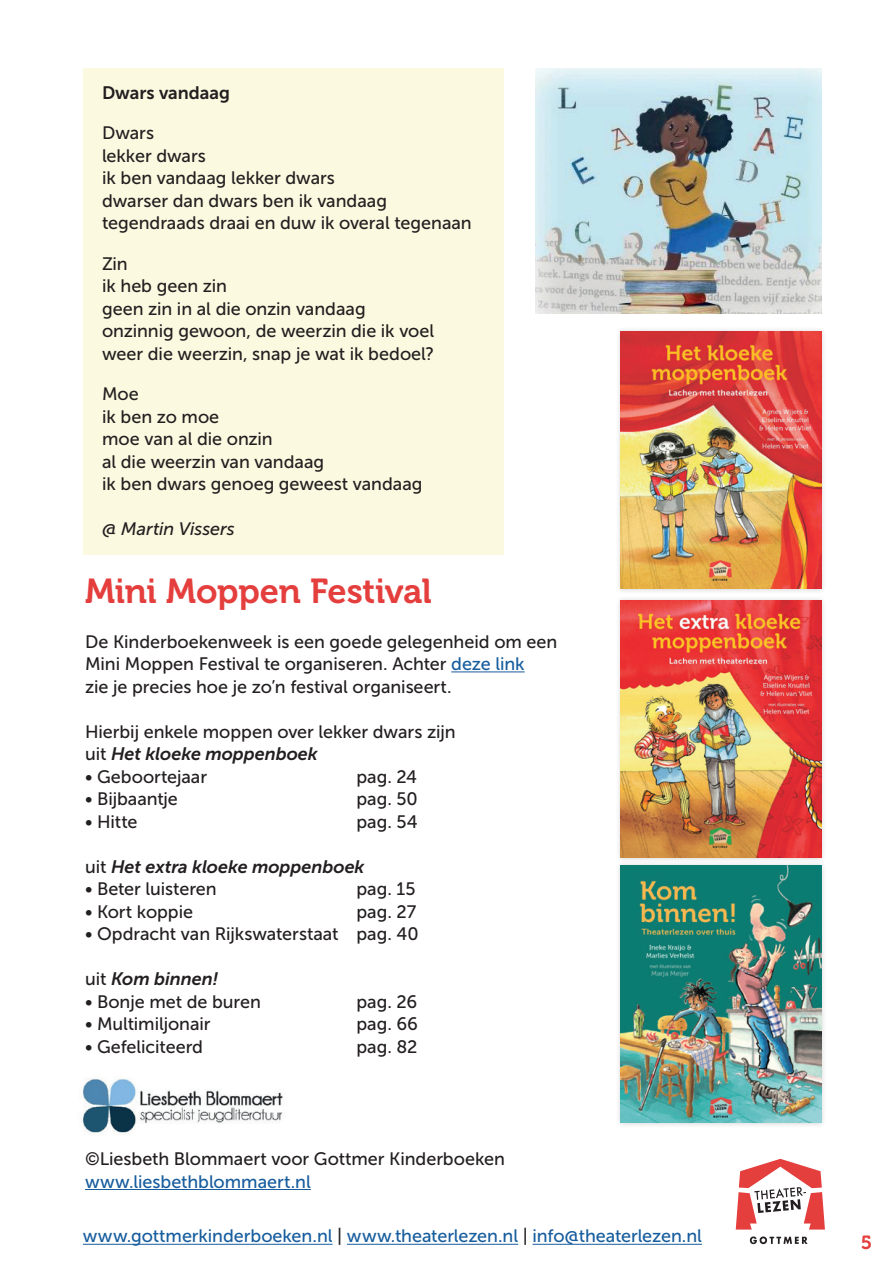
<style>
.page{position:relative;width:893px;height:1263px;background:#fff}
.page>*{position:absolute;margin:0;border:0;box-sizing:border-box;transform-origin:0 0}
.t1{font:34.5px "Museo 700";letter-spacing:-.01em;color:#e43e3d}
.t2{font:18.9px "Museo 700";color:#e43e3d}
.t3{font:18px/22.5px "Museo Sans 500";letter-spacing:-.005em;color:#231f20}
.t4{font:18px "Museo Sans 500";color:#175d9e}
.t5{font:italic 18px "Museo Sans 700";letter-spacing:-.005em;color:#231f20}
.t6{font:italic 18px "Museo Sans 500";letter-spacing:-.005em;color:#231f20}
.t7{font:18px "Museo Sans 700";letter-spacing:-.005em;color:#231f20}
.s1{color:#175d9e}
.s2{font-family:"Museo Sans 500";font-style:normal}
.s3{color:#231f20}
</style>
<div class="page">
<div style="left:83px;top:68px;width:421px;height:487px;background:#fcf9e1"></div>
<hr style="left:451px;top:671px;width:74px;height:1px;background:#175d9e">
<hr style="left:85px;top:1189px;width:226px;height:1px;background:#175d9e">
<div style="left:615px;top:326px;width:211px;height:268px;background:#231f20;opacity:.2"></div>
<img style="left:621px;top:332px;width:200px;height:257px">
<div style="left:615px;top:595px;width:211px;height:268px;background:#231f20;opacity:.2"></div>
<img style="left:621px;top:601px;width:200px;height:256px">
<div style="left:615px;top:860px;width:211px;height:268px;background:#231f20;opacity:.2"></div>
<img style="left:621px;top:865px;width:200px;height:258px">
<hr style="left:83px;top:1244px;width:250px;height:1px;background:#175d9e">
<hr style="left:347px;top:1244px;width:171px;height:1px;background:#175d9e">
<hr style="left:533px;top:1244px;width:169px;height:1px;background:#175d9e">
<img style="left:536px;top:68px;width:285px;height:246px">
<img style="left:82px;top:1077px;width:201px;height:57px">
<svg style="left:736px;top:1159px;width:89px;height:85px"></svg>
<p class="t7" style="left:102px;top:82px;width:129px">Dwars vandaag</p>
<p class="t3" style="left:102px;top:122px;width:371px">Dwars<br>lekker dwars<br>ik ben vandaag lekker dwars<br>dwarser dan dwars ben ik vandaag tegendraads draai en duw ik overal tegenaan</p>
<p class="t3" style="left:102px;top:252px;width:334px">Zin<br>ik heb geen zin<br>geen zin in al die onzin vandaag onzinnig gewoon, de weerzin die ik voel weer die weerzin, snap je wat ik bedoel?</p>
<p class="t3" style="left:102px;top:383px;width:322px">Moe<br>ik ben zo moe<br>moe van al die onzin<br>al die weerzin van vandaag<br>ik ben dwars genoeg geweest vandaag</p>
<p class="t6" style="left:102px;top:519px;width:134px">@ Martin Vissers</p>
<h1 class="t1" style="left:85px;top:571px;width:348px">Mini Moppen Festival</h1>
<p class="t3" style="left:85px;top:630px;width:474px">De Kinderboekenweek is een goede gelegenheid om een<br>Mini Moppen Festival te organiseren. Achter <span class="s1">deze link<br></span>zie je precies hoe je zo’n festival organiseert.</p>
<p class="t3" style="left:85px;top:720px;width:372px">Hierbij enkele moppen over lekker dwars zijn</p>
<p class="t5" style="left:85px;top:744px;width:234px"><span class="s2">uit</span> Het kloeke moppenboek</p>
<p class="t3" style="left:85px;top:765px;width:124px">• Geboortejaar</p>
<p class="t3" style="left:357px;top:765px;width:62px">pag. 24</p>
<p class="t3" style="left:85px;top:788px;width:94px">• Bijbaantje</p>
<p class="t3" style="left:357px;top:788px;width:63px">pag. 50</p>
<p class="t3" style="left:85px;top:810px;width:54px">• Hitte</p>
<p class="t3" style="left:357px;top:810px;width:63px">pag. 54</p>
<p class="t5" style="left:85px;top:856px;width:281px"><span class="s2">uit</span> Het extra kloeke moppenboek</p>
<p class="t3" style="left:85px;top:878px;width:133px">• Beter luisteren</p>
<p class="t3" style="left:357px;top:878px;width:61px">pag. 15</p>
<p class="t3" style="left:85px;top:900px;width:110px">• Kort koppie</p>
<p class="t3" style="left:357px;top:900px;width:61px">pag. 27</p>
<p class="t3" style="left:85px;top:923px;width:335px">• Opdracht van Rijkswaterstaat pag. 40</p>
<p class="t5" style="left:85px;top:969px;width:135px"><span class="s2">uit</span> Kom binnen!</p>
<p class="t3" style="left:85px;top:990px;width:177px">• Bonje met de buren</p>
<p class="t3" style="left:357px;top:990px;width:62px">pag. 26</p>
<p class="t3" style="left:85px;top:1013px;width:127px">• Multimiljonair</p>
<p class="t3" style="left:357px;top:1013px;width:63px">pag. 66</p>
<p class="t3" style="left:85px;top:1035px;width:120px">• Gefeliciteerd</p>
<p class="t3" style="left:357px;top:1035px;width:63px">pag. 82</p>
<p class="t3" style="left:85px;top:1148px;width:421px">©Liesbeth Blommaert voor Gottmer Kinderboeken</p>
<p class="t4" style="left:85px;top:1171px;width:227px">www.liesbethblommaert.nl</p>
<p class="t4" style="left:83px;top:1226px;width:621px">www.gottmerkinderboeken.nl <span class="s3">|</span> www.theaterlezen.nl <span class="s3">|</span> info@theaterlezen.nl</p>
<p class="t2" style="left:861px;top:1232px;width:13px">5</p>
</div>
